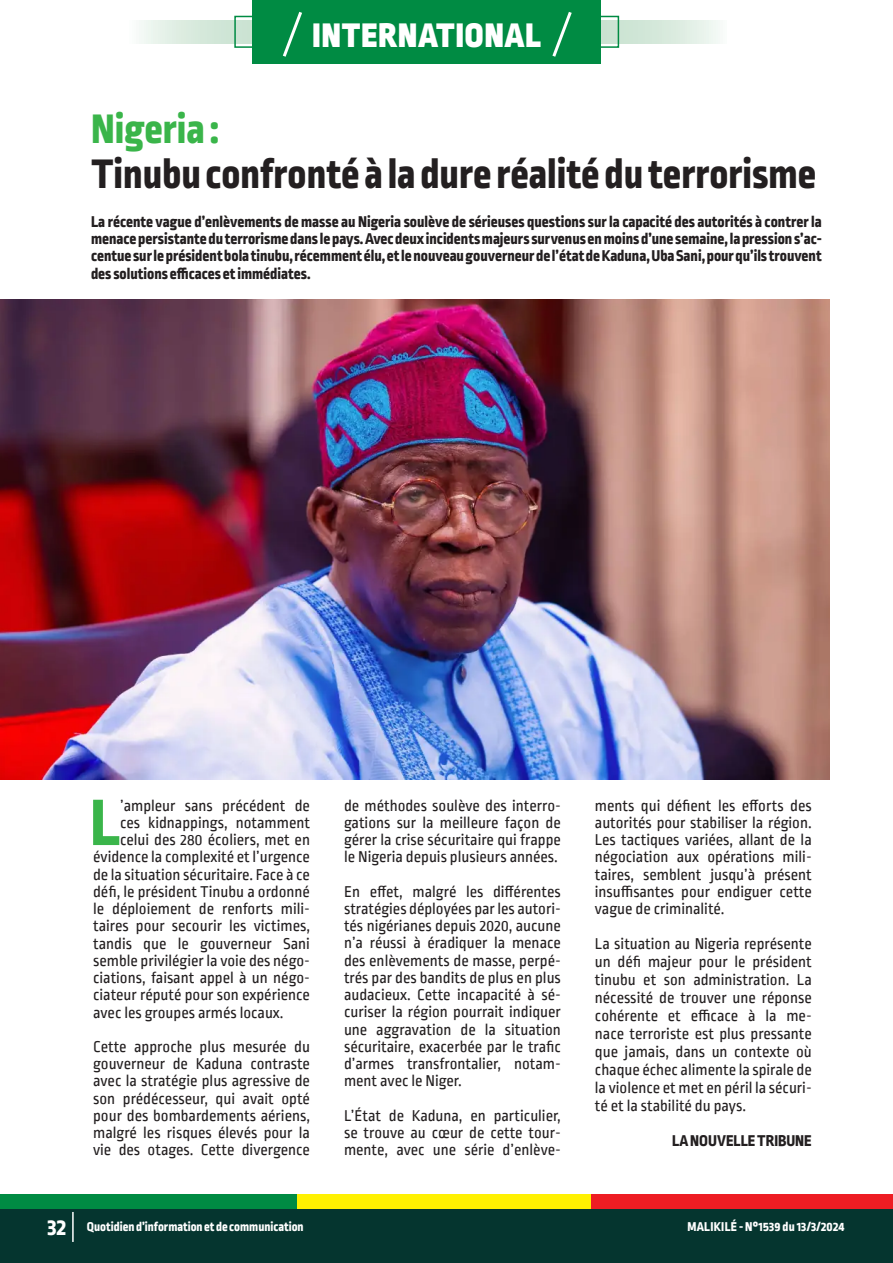
<style>
.page{position:relative;width:893px;height:1263px;background:#fff}
.page>*{position:absolute;margin:0;border:0;box-sizing:border-box;transform-origin:0 0}
.t1{font:800 69.15px "Ropa Sans Pro";color:#3ab54a}
.t2{font:800 43.5px "Ropa Sans Pro";color:#231f20}
.t3{font:800 43.5px "Ropa Sans Pro";color:#3ab54a}
.t4{font:900 36px "Ropa Sans Pro";letter-spacing:.03em;color:#fff}
.t5{font:16.5px/17.2px "Ropa Sans PTT";color:#231f20;text-align:justify}
.t6{font:800 16.5px/17.2px "Ropa Sans Pro";color:#231f20;text-align:justify}
.t7{font:800 13.5px "Ropa Sans Pro";color:#fff}
.t8{font:800 13.5px "Ropa Sans Pro";letter-spacing:.02em;color:#fff}
.s1{font-size:24px}
</style>
<div class="page">
<div style="left:0;top:1195px;width:297px;height:17px;background:#008b43"></div>
<div style="left:297px;top:1195px;width:297px;height:17px;background:#fff101"></div>
<div style="left:592px;top:1195px;width:301px;height:17px;background:#ee1d23"></div>
<div style="left:0;top:1209px;width:893px;height:54px;background:#05352f"></div>
<hr style="left:72px;top:1212px;width:2px;height:30px;background:#fff">
<svg style="left:139px;top:20px;width:581px;height:23px;background:#d9ebde"></svg>
<div style="left:234px;top:16px;width:385px;height:32px;border:2px solid #008b43"></div>
<div style="left:252px;top:0;width:349px;height:64px;background:#008b43"></div>
<svg style="left:282px;top:11px;width:20px;height:46px"></svg>
<svg style="left:552px;top:12px;width:20px;height:45px"></svg>
<img style="left:0;top:300px;width:829px;height:479px">
<p class="t4" style="left:313px;top:13px;width:230px">INTERNATIONAL</p>
<p class="t3" style="left:91px;top:104px;width:129px">Nigeria :</p>
<p class="t2" style="left:91px;top:149px;width:727px">Tinubu confronté à la dure réalité du terrorisme</p>
<p class="t6" style="left:91px;top:214px;width:732px">La récente vague d’enlèvements de masse au Nigeria soulève de sérieuses questions sur la capacité des autorités à contrer la menace persistante du terrorisme dans le pays. Avec deux incidents majeurs survenus en moins d’une semaine, la pression s’ac&shy;centue sur le président bola tinubu, récemment élu, et le nouveau gouverneur de l’état de Kaduna, Uba Sani, pour qu’ils trouvent des solutions efficaces et immédiates.</p>
<p class="t1" style="left:90px;top:782px;width:32px">L</p>
<p class="t5" style="left:120px;top:797px;width:191px">’ampleur sans précédent de</p>
<p class="t5" style="left:120px;top:815px;width:191px">ces kidnappings, notamment</p>
<p class="t5" style="left:120px;top:832px;width:191px">celui des 280 écoliers, met en</p>
<p class="t5" style="left:93px;top:849px;width:218px">évidence la complexité et l’urgence</p>
<p class="t5" style="left:93px;top:866px;width:218px">de la situation sécuritaire. Face à ce</p>
<p class="t5" style="left:93px;top:884px;width:218px">défi, le président Tinubu a ordonné</p>
<p class="t5" style="left:93px;top:901px;width:218px">le déploiement de renforts mili-</p>
<p class="t5" style="left:93px;top:918px;width:218px">taires pour secourir les victimes,</p>
<p class="t5" style="left:93px;top:935px;width:218px">tandis que le gouverneur Sani</p>
<p class="t5" style="left:93px;top:953px;width:218px">semble privilégier la voie des négo-</p>
<p class="t5" style="left:93px;top:970px;width:218px">ciations, faisant appel à un négo-</p>
<p class="t5" style="left:93px;top:987px;width:218px">ciateur réputé pour son expérience</p>
<p class="t5" style="left:93px;top:1004px;width:192px">avec les groupes armés locaux.</p>
<p class="t5" style="left:93px;top:1039px;width:218px">Cette approche plus mesurée du gouverneur de Kaduna contraste avec la stratégie plus agressive de son prédécesseur, qui avait opté pour des bombardements aériens, malgré les risques élevés pour la vie des otages. Cette divergence</p>
<p class="t5" style="left:344px;top:797px;width:218px">de méthodes soulève des interro&shy;gations sur la meilleure façon de gérer la crise sécuritaire qui frappe le Nigeria depuis plusieurs années.</p>
<p class="t5" style="left:344px;top:883px;width:218px">En effet, malgré les différentes stratégies déployées par les autori&shy;tés nigérianes depuis 2020, aucune n’a réussi à éradiquer la menace des enlèvements de masse, perpé&shy;trés par des bandits de plus en plus audacieux. Cette incapacité à sé&shy;curiser la région pourrait indiquer une aggravation de la situation sécuritaire, exacerbée par le trafic d’armes transfrontalier, notam&shy;ment avec le Niger.</p>
<p class="t5" style="left:344px;top:1107px;width:218px">L’État de Kaduna, en particulier, se trouve au cœur de cette tour&shy;mente, avec une série d’enlève-</p>
<p class="t5" style="left:595px;top:797px;width:218px">ments qui défient les efforts des autorités pour stabiliser la région.<br>Les tactiques variées, allant de la négociation aux opérations mili&shy;taires, semblent jusqu’à présent insuffisantes pour endiguer cette vague de criminalité.</p>
<p class="t5" style="left:595px;top:936px;width:218px;line-height:18px">La situation au Nigeria représente un défi majeur pour le président tinubu et son administration. La nécessité de trouver une réponse cohérente et efficace à la me&shy;nace terroriste est plus pressante que jamais, dans un contexte où chaque échec alimente la spirale de la violence et met en péril la sécuri&shy;té et la stabilité du pays.</p>
<p class="t6" style="left:672px;top:1133px;width:141px">LA NOUVELLE TRIBUNE</p>
<p class="t7" style="left:47px;top:1219px;width:258px"><span class="s1">32</span> Quotidien d’information et de communication</p>
<p class="t8" style="left:687px;top:1219px;width:159px">MALIKILÉ - N°1539 du 13/3/2024</p>
</div>
